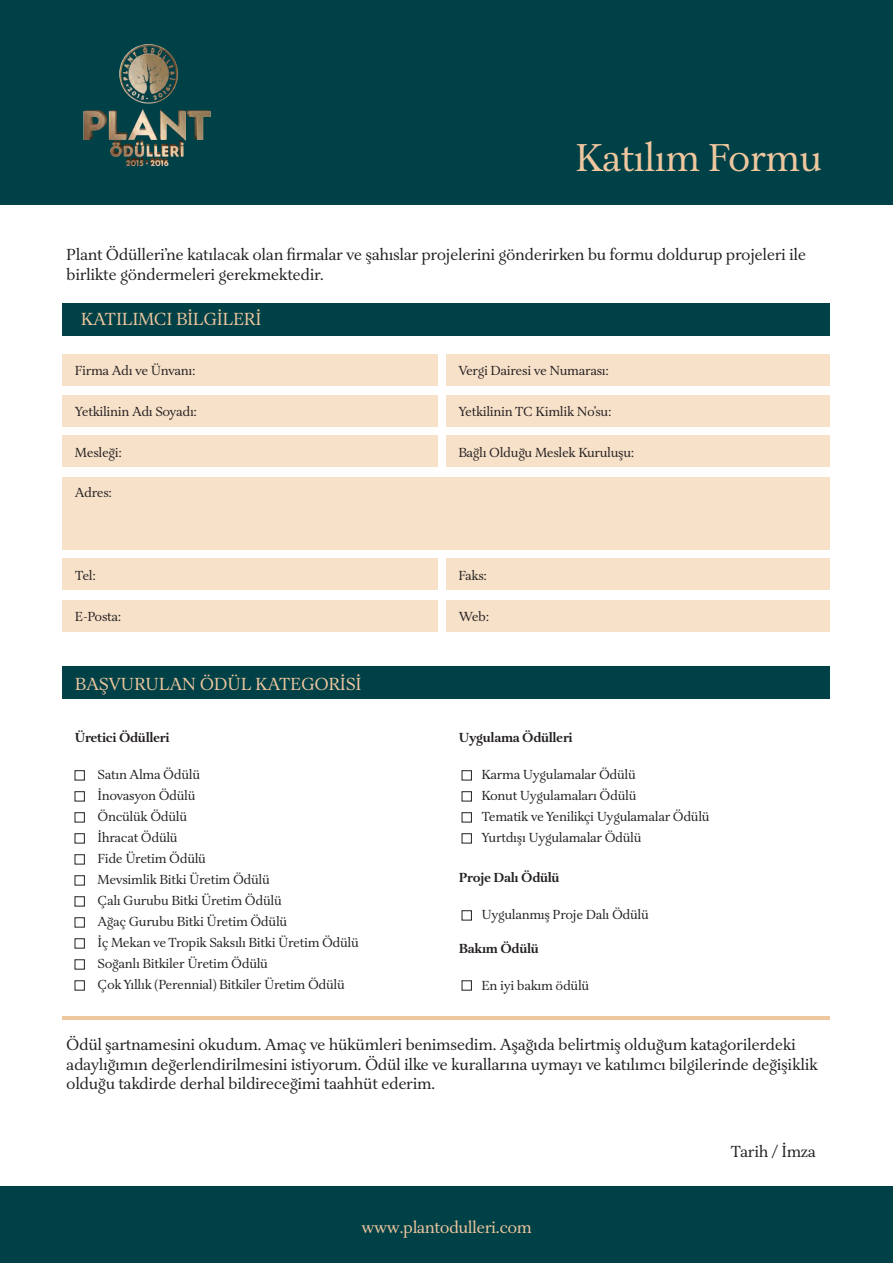
<style>
.page{position:relative;width:893px;height:1263px;background:#fff}
.page>*{position:absolute;margin:0;border:0;box-sizing:border-box;transform-origin:0 0}
.t1{font:39.9px "Aria Text G1";letter-spacing:-.025em;color:#efc79e}
.t2{font:18px "Aria Text G1";letter-spacing:-.025em;color:#efc79e}
.t3{font:17.1px "Aria Text G1";letter-spacing:-.03em;color:#efc79e}
.t4{font:16.5px/19.8px "Aria Text G1";letter-spacing:-.025em;color:#231f20}
.t5{font:13.5px/21px "Aria Text G1";letter-spacing:-.025em;color:#231f20}
.t6{font:700 13.5px "Aria Text G1";letter-spacing:-.025em;color:#231f20}
</style>
<div class="page">
<div style="left:0;top:0;width:893px;height:205px;background:#004047"></div>
<div style="left:0;top:1187px;width:893px;height:76px;background:#004047"></div>
<div style="left:63px;top:477px;width:767px;height:72px;background:#f7e1c9"></div>
<div style="left:63px;top:303px;width:767px;height:33px;background:#004047"></div>
<div style="left:63px;top:666px;width:767px;height:33px;background:#004047"></div>
<div style="left:63px;top:355px;width:375px;height:31px;background:#f7e1c9"></div>
<div style="left:446px;top:355px;width:384px;height:31px;background:#f7e1c9"></div>
<div style="left:63px;top:396px;width:375px;height:31px;background:#f7e1c9"></div>
<div style="left:446px;top:396px;width:384px;height:31px;background:#f7e1c9"></div>
<div style="left:63px;top:436px;width:375px;height:31px;background:#f7e1c9"></div>
<div style="left:446px;top:436px;width:384px;height:31px;background:#f7e1c9"></div>
<div style="left:63px;top:558px;width:375px;height:31px;background:#f7e1c9"></div>
<div style="left:446px;top:558px;width:384px;height:31px;background:#f7e1c9"></div>
<div style="left:63px;top:600px;width:375px;height:31px;background:#f7e1c9"></div>
<div style="left:446px;top:600px;width:384px;height:31px;background:#f7e1c9"></div>
<hr style="left:63px;top:1017px;width:767px;height:3px;background:#efc79e">
<img style="left:83px;top:44px;width:128px;height:123px">
<div style="left:75px;top:770px;width:10px;height:10px;border:1px solid #231f20"></div>
<div style="left:75px;top:791px;width:10px;height:10px;border:1px solid #231f20"></div>
<div style="left:75px;top:812px;width:10px;height:10px;border:1px solid #231f20"></div>
<div style="left:75px;top:833px;width:10px;height:10px;border:1px solid #231f20"></div>
<div style="left:75px;top:854px;width:10px;height:10px;border:1px solid #231f20"></div>
<div style="left:75px;top:875px;width:10px;height:10px;border:1px solid #231f20"></div>
<div style="left:75px;top:896px;width:10px;height:10px;border:1px solid #231f20"></div>
<div style="left:75px;top:917px;width:10px;height:10px;border:1px solid #231f20"></div>
<div style="left:75px;top:938px;width:10px;height:10px;border:1px solid #231f20"></div>
<div style="left:75px;top:959px;width:10px;height:10px;border:1px solid #231f20"></div>
<div style="left:75px;top:980px;width:10px;height:10px;border:1px solid #231f20"></div>
<div style="left:462px;top:770px;width:10px;height:10px;border:1px solid #231f20"></div>
<div style="left:462px;top:791px;width:10px;height:10px;border:1px solid #231f20"></div>
<div style="left:462px;top:812px;width:10px;height:10px;border:1px solid #231f20"></div>
<div style="left:462px;top:833px;width:10px;height:10px;border:1px solid #231f20"></div>
<div style="left:462px;top:910px;width:10px;height:10px;border:1px solid #231f20"></div>
<div style="left:462px;top:980px;width:10px;height:10px;border:1px solid #231f20"></div>
<h1 class="t1" style="left:575px;top:134px;width:249px">Katılım Formu</h1>
<p class="t4" style="left:66px;top:246px;width:741px">Plant Ödülleri’ne katılacak olan firmalar ve şahıslar projelerini gönderirken bu formu doldurup projeleri ile birlikte göndermeleri gerekmektedir.</p>
<h2 class="t2" style="left:81px;top:309px;width:182px">KATILIMCI BİLGİLERİ</h2>
<p class="t5" style="left:75px;top:360px;width:122px">Firma Adı ve Ünvanı:</p>
<p class="t5" style="left:75px;top:401px;width:124px">Yetkilinin Adı Soyadı:</p>
<p class="t5" style="left:75px;top:442px;width:49px">Mesleği:</p>
<p class="t5" style="left:75px;top:483px;width:39px">Adres:</p>
<p class="t5" style="left:458px;top:361px;width:152px">Vergi Dairesi ve Numarası:</p>
<p class="t5" style="left:458px;top:402px;width:155px">Yetkilinin TC Kimlik No’su:</p>
<p class="t5" style="left:458px;top:443px;width:178px">Bağlı Olduğu Meslek Kuruluşu:</p>
<p class="t5" style="left:75px;top:565px;width:22px">Tel:</p>
<p class="t5" style="left:75px;top:606px;width:48px">E-Posta:</p>
<p class="t5" style="left:459px;top:606px;width:32px">Web:</p>
<p class="t5" style="left:458px;top:566px;width:30px">Faks:</p>
<h2 class="t2" style="left:75px;top:673px;width:288px">BAŞVURULAN ÖDÜL KATEGORİSİ</h2>
<p class="t6" style="left:75px;top:729px;width:96px">Üretici Ödülleri</p>
<p class="t5" style="left:97px;top:764px;width:263px">Satın Alma Ödülü<br>İnovasyon Ödülü<br>Öncülük Ödülü<br>İhracat Ödülü<br>Fide Üretim Ödülü<br>Mevsimlik Bitki Üretim Ödülü<br>Çalı Gurubu Bitki Üretim Ödülü<br>Ağaç Gurubu Bitki Üretim Ödülü<br>İç Mekan ve Tropik Saksılı Bitki Üretim Ödülü<br>Soğanlı Bitkiler Üretim Ödülü<br>Çok Yıllık (Perennial) Bitkiler Üretim Ödülü</p>
<p class="t6" style="left:459px;top:729px;width:115px">Uygulama Ödülleri</p>
<p class="t5" style="left:481px;top:764px;width:230px">Karma Uygulamalar Ödülü<br>Konut Uygulamaları Ödülü<br>Tematik ve Yenilikçi Uygulamalar Ödülü<br>Yurtdışı Uygulamalar Ödülü</p>
<p class="t6" style="left:459px;top:869px;width:102px">Proje Dalı Ödülü</p>
<p class="t5" style="left:481px;top:904px;width:169px">Uygulanmış Proje Dalı Ödülü</p>
<p class="t6" style="left:459px;top:940px;width:81px">Bakım Ödülü</p>
<p class="t5" style="left:481px;top:975px;width:109px">En iyi bakım ödülü</p>
<p class="t4" style="left:66px;top:1035px;width:753px">Ödül şartnamesini okudum. Amaç ve hükümleri benimsedim. Aşağıda belirtmiş olduğum katagorilerdeki adaylığımın değerlendirilmesini istiyorum. Ödül ilke ve kurallarına uymayı ve katılımcı bilgilerinde değişiklik olduğu takdirde derhal bildireceğimi taahhüt ederim.</p>
<p class="t3" style="left:361px;top:1217px;width:172px">www.plantodulleri.com</p>
<p class="t4" style="left:731px;top:1143px;width:87px">Tarih / İmza</p>
</div>
